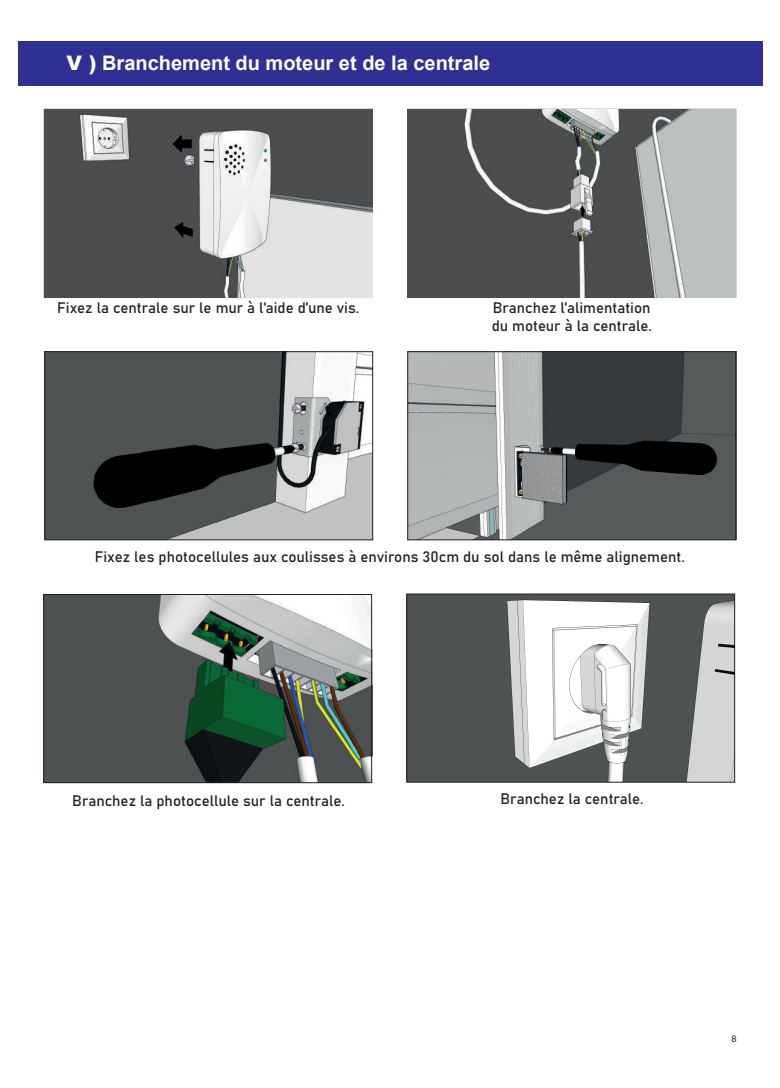
<style>
.page{position:relative;width:780px;height:1088px;background:#fff}
.page>*{position:absolute;margin:0;border:0;box-sizing:border-box;transform-origin:0 0}
.t1{font:700 20px "Arial";color:#fff}
.t2{font:15px/18px "Bahnschrift";color:#231f20}
.t3{font:10px "Myriad Pro";color:#231f20}
.s1{font-weight:900}
</style>
<div class="page">
<img style="left:409px;top:353px;width:325px;height:185px">
<img style="left:408px;top:596px;width:325px;height:184px">
<img style="left:45px;top:596px;width:325px;height:185px">
<img style="left:46px;top:353px;width:325px;height:185px">
<div style="left:18px;top:41px;width:744px;height:45px;background:#2e3092"></div>
<div style="left:44px;top:351px;width:329px;height:189px;border:1px solid #231f20"></div>
<div style="left:407px;top:351px;width:329px;height:189px;border:1px solid #231f20"></div>
<div style="left:43px;top:594px;width:329px;height:189px;border:1px solid #231f20"></div>
<div style="left:406px;top:594px;width:329px;height:188px;border:1px solid #231f20"></div>
<img style="left:407px;top:109px;width:328px;height:188px">
<img style="left:44px;top:109px;width:328px;height:188px">
<h1 class="t1" style="left:67px;top:49px;width:425px"><span class="s1">V )</span> Branchement du moteur et de la centrale</h1>
<p class="t2" style="left:57px;top:298px;width:303px">Fixez la centrale sur le mur à l’aide d’une vis.</p>
<p class="t2" style="left:491px;top:298px;width:161px">Branchez l’alimentation du moteur à la centrale.</p>
<p class="t2" style="left:95px;top:546px;width:591px">Fixez les photocellules aux coulisses à environs 30cm du sol dans le même alignement.</p>
<p class="t2" style="left:72px;top:791px;width:274px">Branchez la photocellule sur la centrale.</p>
<p class="t2" style="left:500px;top:789px;width:144px">Branchez la centrale.</p>
<p class="t3" style="left:731px;top:1032px;width:7px">8</p>
</div>
